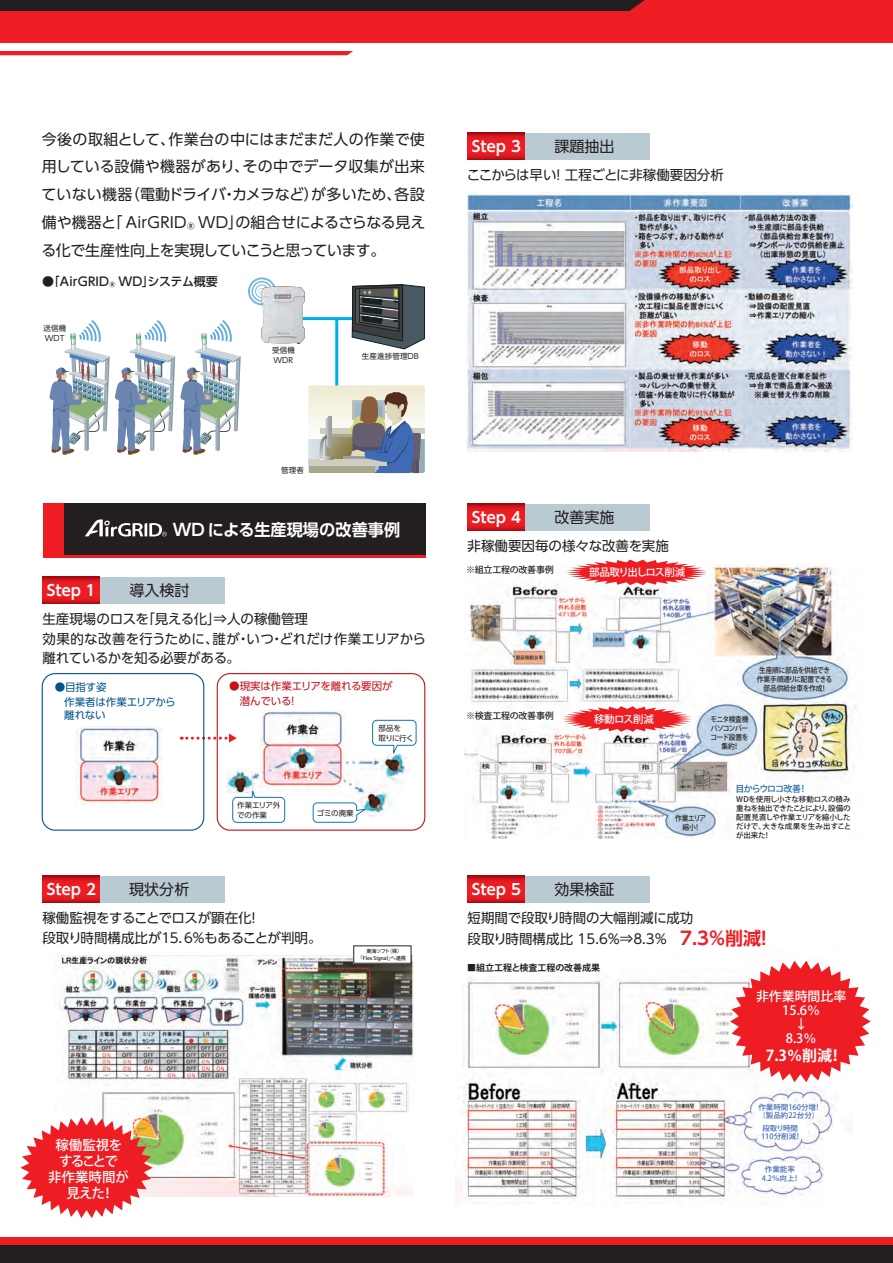
<style>
.page{position:relative;width:893px;height:1263px;background:#fff}
.page>*{position:absolute;margin:0;border:0;box-sizing:border-box;transform-origin:0 0}
.t1{font:700 16.5px "UD Shin Go Pro De";color:#fff}
.t2{font:15px/27.8px "UD Shin Go Pro";color:#231f20;text-align:justify}
.t3{font:700 15px "UD Shin Go Pro De";letter-spacing:-.355em;color:#fff}
.t4{font:700 15px "Koz Go Pro";color:#fff}
.t5{font:13.5px/19.5px "UD Shin Go Pro";color:#231f20}
.t6{font:13.5px/19.5px "UD Shin Go Pro";letter-spacing:-.025em;color:#231f20}
.t7{font:500 13.5px/16.2px "Koz Go Pro";color:#fff;text-align:center}
.t8{font:500 12.9px/14px "Koz Go Pro";color:#fff;text-align:center}
.t9{font:500 12px "UD Shin Go Pro";letter-spacing:.01em;color:#231f20}
.t10{font:10.5px "UD Shin Go Pro";letter-spacing:-.015em;color:#c4121a}
.t11{font:10.5px "UD Shin Go Pro";letter-spacing:-.015em;color:#00548e}
.t12{font:500 10.5px "Koz Go Pro";letter-spacing:-.125em;color:#fff}
.t13{font:500 10.5px "Koz Go Pro";letter-spacing:-.065em;color:#fff}
.t14{font:500 9px "Koz Go Pro";letter-spacing:-.025em;color:#231f20}
.t15{font:700 9px "Koz Go Pro";color:#231f20}
.t16{font:500 9px "Koz Go Pro";letter-spacing:-.115em;color:#1e68a6}
.t17{font:500 7.5px/9px "Koz Go Pro";letter-spacing:-.04em;color:#231f20;text-align:justify}
.t18{font:500 7.5px/8.2px "Koz Go Pro";color:#406ab4}
.t19{font:500 7.5px/9px "Koz Go Pro";letter-spacing:-.04em;color:#231f20;text-align:center;scale:.9 1}
.t20{font:7.5px/10.5px "UD Shin Go Pro";color:#231f20}
.t21{font:500 7.5px/9px "Koz Go Pro";letter-spacing:-.07em;color:#231f20;text-align:center;scale:.9 1}
.t22{font:7.5px/10.5px "UD Shin Go Pro";letter-spacing:-.055em;color:#231f20}
.t23{font:7.5px "UD Shin Go Pro";letter-spacing:.02em;color:#231f20}
.t24{font:500 5.1px/6.9px "Koz Go Pro";color:#231f20}
.s1{font-family:"UD Shin Go Pro De";font-weight:700;font-size:18px;color:#ee1d23}
</style>
<div class="page">
<svg style="left:248px;top:277px;width:24px;height:28px"></svg>
<img style="left:464px;top:564px;width:393px;height:275px">
<img style="left:55px;top:955px;width:358px;height:242px">
<div style="left:43px;top:577px;width:182px;height:26px;background:#bacad2"></div>
<div style="left:43px;top:504px;width:383px;height:54px;background:#231f20"></div>
<div style="left:43px;top:504px;width:21px;height:54px;background:#ee1d23"></div>
<hr style="left:43px;top:556px;width:383px;height:2px;background:#ee1d23">
<svg style="left:85px;top:519px;width:82px;height:17px"></svg>
<svg style="left:43px;top:577px;width:57px;height:26px"></svg>
<div style="left:468px;top:133px;width:182px;height:26px;background:#bacad2"></div>
<svg style="left:468px;top:133px;width:57px;height:26px"></svg>
<div style="left:468px;top:504px;width:182px;height:26px;background:#bacad2"></div>
<svg style="left:468px;top:504px;width:57px;height:26px"></svg>
<div style="left:468px;top:876px;width:182px;height:26px;background:#bacad2"></div>
<svg style="left:468px;top:876px;width:57px;height:26px"></svg>
<div style="left:43px;top:876px;width:182px;height:26px;background:#bacad2"></div>
<svg style="left:43px;top:876px;width:57px;height:26px"></svg>
<div style="left:354px;top:946px;width:57px;height:17px;background:#fff"></div>
<img style="left:467px;top:194px;width:386px;height:258px">
<img style="left:455px;top:976px;width:379px;height:227px">
<svg style="left:181px;top:734px;width:45px;height:9px"></svg>
<div style="left:42px;top:673px;width:162px;height:158px;border:1px solid #00548e;border-radius:13px"></div>
<div style="left:217px;top:673px;width:208px;height:158px;border:1px solid #c4121a;border-radius:13px"></div>
<img style="left:75px;top:726px;width:87px;height:79px">
<img style="left:226px;top:710px;width:185px;height:110px">
<svg style="left:312px;top:802px;width:54px;height:21px"></svg>
<svg style="left:232px;top:788px;width:53px;height:35px"></svg>
<svg style="left:372px;top:719px;width:45px;height:37px"></svg>
<svg style="left:566px;top:560px;width:141px;height:25px"></svg>
<svg style="left:562px;top:706px;width:130px;height:26px"></svg>
<svg style="left:49px;top:320px;width:192px;height:135px"></svg>
<hr style="left:289px;top:317px;width:74px;height:3px;background:#00aeef">
<hr style="left:335px;top:319px;width:3px;height:78px;background:#00aeef">
<svg style="left:308px;top:385px;width:117px;height:88px"></svg>
<svg style="left:352px;top:284px;width:73px;height:65px"></svg>
<img style="left:257px;top:282px;width:51px;height:62px">
<svg style="left:754px;top:1106px;width:55px;height:30px"></svg>
<div style="left:753px;top:1168px;width:49px;height:10px;background:#fff"></div>
<svg style="left:20px;top:1116px;width:133px;height:102px"></svg>
<svg style="left:729px;top:960px;width:142px;height:124px"></svg>
<div style="left:0;top:0;width:893px;height:43px;background:#ee1d23"></div>
<div style="left:0;top:0;width:645px;height:11px;background:#231f20"></div>
<svg style="left:0;top:51px;width:353px;height:4px"></svg>
<div style="left:0;top:1237px;width:893px;height:26px;background:#ee1d23"></div>
<div style="left:0;top:1246px;width:893px;height:17px;background:#231f20"></div>
<p class="t2" style="left:41px;top:125px;width:386px">今後の取組として、作業台の中にはまだまだ人の作業で使用している設備や機器があり、その中でデータ収集が出来ていない機器（電動ドライバ・カメラなど）が多いため、各設備や機器と「 AirGRID®WD」の組合せによるさらなる見える化で生産性向上を実現していこうと思っています。</p>
<p class="t9" style="left:42px;top:272px;width:177px">●「AirGRID®WD」システム概要</p>
<p class="t20" style="left:44px;top:323px;width:24px">送信機</p>
<p class="t20" style="left:45px;top:333px;width:22px">WDT</p>
<p class="t20" style="left:272px;top:345px;width:24px">受信機</p>
<p class="t20" style="left:273px;top:355px;width:21px">WDR</p>
<p class="t20" style="left:281px;top:464px;width:24px">管理者</p>
<p class="t23" style="left:362px;top:350px;width:59px">生産進捗管理DB</p>
<p class="t1" style="left:173px;top:517px;width:229px">WD による生産現場の改善事例</p>
<p class="t3" style="left:47px;top:578px;width:53px">Sｔｅｐ １</p>
<p class="t2" style="left:129px;top:576px;width:61px">導入検討</p>
<p class="t5" style="left:42px;top:609px;width:385px">生産現場のロスを「見える化」⇒人の稼働管理<br>効果的な改善を行うために、誰が・いつ・どれだけ作業エリアから離れているかを知る必要がある。</p>
<p class="t11" style="left:55px;top:679px;width:54px">●目指す姿</p>
<p class="t10" style="left:229px;top:677px;width:165px">●現実は作業エリアを離れる要因が</p>
<p class="t11" style="left:64px;top:693px;width:113px">作業者は作業エリアから</p>
<p class="t10" style="left:229px;top:692px;width:70px">　潜んでいる！</p>
<p class="t11" style="left:64px;top:707px;width:43px">離れない</p>
<p class="t3" style="left:47px;top:877px;width:51px">Sｔｅｐ 2</p>
<p class="t2" style="left:129px;top:875px;width:61px">現状分析</p>
<p class="t20" style="left:237px;top:799px;width:45px">作業エリア外での作業</p>
<p class="t20" style="left:317px;top:807px;width:38px">ゴミの廃棄</p>
<p class="t6" style="left:42px;top:908px;width:281px">稼働監視をすることでロスが顕在化！<br>段取り時間構成比が１５．６％もあることが判明。</p>
<p class="t22" style="left:379px;top:722px;width:37px">部品を<br>取りに行く</p>
<p class="t7" style="left:48px;top:1137px;width:82px">稼働監視をすることで<br>非作業時間が見えた！</p>
<p class="t24" style="left:358px;top:948px;width:50px;text-indent:9px">東海ソフト（株）「Flex Signal」へ連携</p>
<p class="t3" style="left:472px;top:134px;width:51px">Sｔｅｐ 3</p>
<p class="t2" style="left:554px;top:132px;width:61px">課題抽出</p>
<p class="t5" style="left:467px;top:165px;width:259px">ここからは早い! 工程ごとに非稼働要因分析</p>
<p class="t3" style="left:472px;top:505px;width:51px">Sｔｅｐ 4</p>
<p class="t2" style="left:554px;top:503px;width:61px">改善実施</p>
<p class="t5" style="left:467px;top:536px;width:203px">非稼働要因毎の様々な改善を実施</p>
<p class="t14" style="left:466px;top:564px;width:89px">※組立工程の改善事例</p>
<p class="t12" style="left:589px;top:565px;width:98px">部品取り出しロス削減</p>
<p class="t14" style="left:466px;top:710px;width:89px">※検査工程の改善事例</p>
<p class="t13" style="left:594px;top:712px;width:61px">移動ロス削減</p>
<p class="t19" style="left:757px;top:666px;width:85px">生産順に部品を供給でき作業手順通りに配置できる部品供給台車を作成！</p>
<p class="t21" style="left:710px;top:715px;width:44px">モニタ検査機パソコンバーコード設置を集約！</p>
<p class="t16" style="left:735px;top:783px;width:74px">目からウロコ改善！</p>
<p class="t3" style="left:472px;top:877px;width:51px">Sｔｅｐ 5</p>
<p class="t2" style="left:554px;top:875px;width:61px">効果検証</p>
<p class="t19" style="left:675px;top:814px;width:36px">作業エリア縮小！</p>
<p class="t17" style="left:736px;top:795px;width:117px">WDを使用し小さな移動ロスの積み重ねを抽出できたことにより、設備の配置見直しや作業エリアを縮小しただけで、大きな成果を生み出すことが出来た！</p>
<p class="t5" style="left:467px;top:908px;width:307px;line-height:20.2px">短期間で段取り時間の大幅削減に成功<br>段取り時間構成比 15.6％⇒8.3％　<span class="s1">7.3％削減！</span></p>
<p class="t15" style="left:467px;top:962px;width:135px">■組立工程と検査工程の改善成果</p>
<p class="t8" style="left:756px;top:990px;width:92px">非作業時間比率<br>15.6％<br>↓<br>8.3％</p>
<p class="t4" style="left:766px;top:1045px;width:79px">7.3％削減！</p>
<p class="t18" style="left:758px;top:1103px;width:65px">作業時間160分増！（製品約22台分）</p>
<p class="t18" style="left:761px;top:1125px;width:42px">段取り時間<br>110分削減！</p>
<p class="t18" style="left:762px;top:1166px;width:40px;text-align:center">作業能率<br>4.2％向上！</p>
</div>
